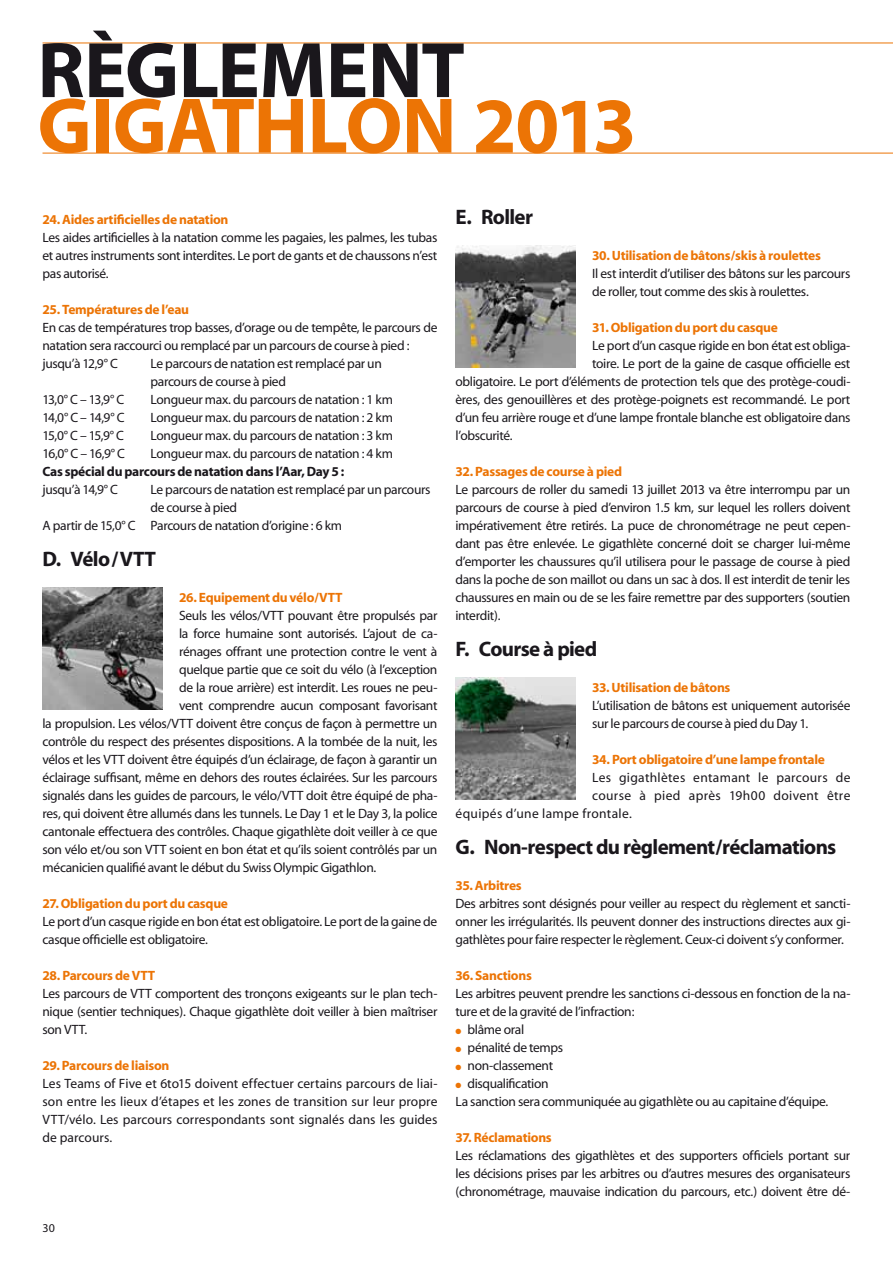
<style>
.page{position:relative;width:893px;height:1263px;background:#fff}
.page>*{position:absolute;margin:0;border:0;box-sizing:border-box;transform-origin:0 0}
.t1{font:700 79.5px "Myriad";letter-spacing:-.03em;color:#ec7405}
.t2{font:700 79.5px "Myriad";color:#1a171c}
.t3{font:700 21px "Myriad";letter-spacing:-.03em;color:#1a171c}
.t4{font:13.5px/18px "Myriad";letter-spacing:-.025em;color:#1a171c}
.t5{font:700 13.5px "Myriad";letter-spacing:-.02em;color:#ec7405}
.t6{font:13.5px "Myriad";letter-spacing:.025em;color:#1a171c}
.t7{font:700 13.5px "Myriad";letter-spacing:-.02em;color:#1a171c}
.t8{font:13.5px "Myriad";letter-spacing:.02em;color:#1a171c}
.t9{font:12px "Myriad";color:#1a171c}
.s1{color:#ec7405}
</style>
<div class="page">
<hr style="left:43px;top:153px;width:850px;height:1px;background:#ec7405">
<hr style="left:43px;top:43px;width:850px;height:1px;background:#ec7405">
<img style="left:455px;top:246px;width:120px;height:122px">
<img style="left:455px;top:678px;width:120px;height:122px">
<img style="left:43px;top:588px;width:119px;height:122px">
<h1 class="t2" style="left:37px;top:29px;width:189px">RÈGLEMENT</h1>
<h1 class="t1" style="left:37px;top:85px;width:601px">gigathlon 2013</h1>
<p class="t5" style="left:43px;top:212px;width:188px">24. Aides artificielles de natation</p>
<p class="t4" style="left:43px;top:229px;width:396px;text-align:justify">Les aides artificielles à la natation comme les pagaies, les palmes, les tubas et autres instruments sont interdites. Le port de gants et de chaussons n’est pas autorisé.</p>
<p class="t5" style="left:43px;top:302px;width:148px">25. Températures de l’eau</p>
<p class="t4" style="left:43px;top:319px;width:396px">En cas de températures trop basses, d’orage ou de tempête, le parcours de natation sera raccourci ou remplacé par un parcours de course à pied : jusqu’à 12,9° C</p>
<p class="t4" style="left:151px;top:355px;width:233px">Le parcours de natation est remplacé par un parcours de course à pied</p>
<p class="t4" style="left:43px;top:391px;width:83px">13,0° C – 13,9° C</p>
<p class="t4" style="left:151px;top:391px;width:244px">Longueur max. du parcours de natation : 1 km</p>
<p class="t4" style="left:43px;top:409px;width:84px">14,0° C – 14,9° C</p>
<p class="t4" style="left:151px;top:409px;width:244px">Longueur max. du parcours de natation : 2 km</p>
<p class="t4" style="left:43px;top:427px;width:83px">15,0° C – 15,9° C</p>
<p class="t4" style="left:151px;top:427px;width:244px">Longueur max. du parcours de natation : 3 km</p>
<p class="t4" style="left:43px;top:445px;width:84px">16,0° C – 16,9° C</p>
<p class="t4" style="left:151px;top:445px;width:244px">Longueur max. du parcours de natation : 4 km</p>
<p class="t7" style="left:43px;top:464px;width:303px">Cas spécial du parcours de natation dans l’Aar, Day 5 :</p>
<p class="t4" style="left:43px;top:481px;width:77px">jusqu’à 14,9° C</p>
<p class="t4" style="left:151px;top:481px;width:282px">Le parcours de natation est remplacé par un parcours</p>
<p class="t4" style="left:151px;top:499px;width:88px">de course à pied</p>
<p class="t4" style="left:43px;top:517px;width:301px">A partir de 15,0° C Parcours de natation d’origine : 6 km</p>
<h2 class="t3" style="left:43px;top:548px;width:103px">D. Vélo/VTT</h2>
<p class="t5" style="left:179px;top:590px;width:157px">26. Equipement du vélo/VTT</p>
<p class="t4" style="left:179px;top:607px;width:260px">Seuls les vélos/VTT pouvant être propulsés par</p>
<p class="t4" style="left:179px;top:625px;width:260px">la force humaine sont autorisés. L’ajout de ca-</p>
<p class="t4" style="left:179px;top:643px;width:260px">rénages offrant une protection contre le vent à</p>
<p class="t4" style="left:179px;top:661px;width:260px">quelque partie que ce soit du vélo (à l’exception</p>
<p class="t4" style="left:179px;top:679px;width:260px">de la roue arrière) est interdit. Les roues ne peu-</p>
<p class="t4" style="left:179px;top:697px;width:260px">vent comprendre aucun composant favorisant</p>
<p class="t4" style="left:43px;top:715px;width:396px">la propulsion. Les vélos/VTT doivent être conçus de façon à permettre un</p>
<p class="t4" style="left:43px;top:733px;width:396px">contrôle du respect des présentes dispositions. A la tombée de la nuit, les</p>
<p class="t4" style="left:43px;top:751px;width:396px">vélos et les VTT doivent être équipés d’un éclairage, de façon à garantir un</p>
<p class="t4" style="left:43px;top:769px;width:396px">éclairage suffisant, même en dehors des routes éclairées. Sur les parcours</p>
<p class="t4" style="left:43px;top:787px;width:396px">signalés dans les guides de parcours, le vélo/VTT doit être équipé de pha-</p>
<p class="t4" style="left:43px;top:805px;width:396px">res, qui doivent être allumés dans les tunnels. Le Day 1 et le Day 3, la police</p>
<p class="t4" style="left:43px;top:823px;width:396px">cantonale effectuera des contrôles. Chaque gigathlète doit veiller à ce que</p>
<p class="t4" style="left:43px;top:841px;width:396px">son vélo et/ou son VTT soient en bon état et qu’ils soient contrôlés par un</p>
<p class="t4" style="left:43px;top:859px;width:335px">mécanicien qualifié avant le début du Swiss Olympic Gigathlon.</p>
<p class="t5" style="left:43px;top:896px;width:187px">27. Obligation du port du casque</p>
<p class="t4" style="left:43px;top:913px;width:396px">Le port d’un casque rigide en bon état est obligatoire. Le port de la gaine de casque officielle est obligatoire.</p>
<p class="t5" style="left:43px;top:968px;width:107px">28. Parcours de VTT</p>
<p class="t4" style="left:43px;top:985px;width:396px;text-align:justify">Les parcours de VTT comportent des tronçons exigeants sur le plan tech&shy;nique (sentier techniques). Chaque gigathlète doit veiller à bien maîtriser son VTT.</p>
<p class="t5" style="left:43px;top:1058px;width:128px">29. Parcours de liaison</p>
<p class="t4" style="left:43px;top:1075px;width:396px;text-align:justify">Les Teams of Five et 6to15 doivent effectuer certains parcours de liai&shy;son entre les lieux d’étapes et les zones de transition sur leur propre VTT/vélo. Les parcours correspondants sont signalés dans les guides de parcours.</p>
<p class="t9" style="left:43px;top:1222px;width:14px">30</p>
<h2 class="t3" style="left:455px;top:206px;width:79px">E. Roller</h2>
<p class="t5" style="left:592px;top:248px;width:230px">30. Utilisation de bâtons/skis à roulettes</p>
<p class="t4" style="left:592px;top:265px;width:260px">Il est interdit d’utiliser des bâtons sur les parcours de roller, tout comme des skis à roulettes.</p>
<p class="t5" style="left:592px;top:320px;width:187px">31. Obligation du port du casque</p>
<p class="t4" style="left:592px;top:337px;width:260px">Le port d’un casque rigide en bon état est obliga-</p>
<p class="t4" style="left:592px;top:355px;width:260px">toire. Le port de la gaine de casque officielle est</p>
<p class="t4" style="left:455px;top:373px;width:396px">obligatoire. Le port d’éléments de protection tels que des protège-coudi-</p>
<p class="t4" style="left:455px;top:391px;width:396px">ères, des genouillères et des protège-poignets est recommandé. Le port</p>
<p class="t4" style="left:455px;top:409px;width:396px">d’un feu arrière rouge et d’une lampe frontale blanche est obligatoire dans</p>
<p class="t4" style="left:455px;top:427px;width:58px">l’obscurité.</p>
<p class="t5" style="left:455px;top:464px;width:168px">32. Passages de course à pied</p>
<p class="t4" style="left:455px;top:481px;width:396px;text-align:justify">Le parcours de roller du samedi 13 juillet 2013 va être interrompu par un parcours de course à pied d’environ 1.5 km, sur lequel les rollers doivent impérativement être retirés. La puce de chronométrage ne peut cepen&shy;dant pas être enlevée. Le gigathlète concerné doit se charger lui-même d’emporter les chaussures qu’il utilisera pour le passage de course à pied dans la poche de son maillot ou dans un sac à dos. Il est interdit de tenir les chaussures en main ou de se les faire remettre par des supporters (soutien interdit).</p>
<h2 class="t3" style="left:455px;top:638px;width:143px">F. Course à pied</h2>
<p class="t5" style="left:592px;top:680px;width:140px">33. Utilisation de bâtons</p>
<p class="t4" style="left:592px;top:697px;width:260px">L’utilisation de bâtons est uniquement autorisée sur le parcours de course à pied du Day 1.</p>
<p class="t5" style="left:592px;top:752px;width:234px">34. Port obligatoire d’une lampe frontale</p>
<p class="t8" style="left:592px;top:771px;width:260px">Les gigathlètes entamant le parcours de</p>
<p class="t6" style="left:592px;top:789px;width:260px">course à pied après 19h00 doivent être</p>
<p class="t6" style="left:455px;top:807px;width:178px">équipés d’une lampe frontale.</p>
<h2 class="t3" style="left:455px;top:836px;width:382px">G. Non-respect du règlement/réclamations</h2>
<p class="t5" style="left:455px;top:878px;width:68px">35. Arbitres</p>
<p class="t4" style="left:455px;top:895px;width:396px;text-align:justify">Des arbitres sont désignés pour veiller au respect du règlement et sancti&shy;onner les irrégularités. Ils peuvent donner des instructions directes aux gi&shy;gathlètes pour faire respecter le règlement. Ceux-ci doivent s’y conformer.</p>
<p class="t5" style="left:455px;top:968px;width:78px">36. Sanctions</p>
<p class="t4" style="left:455px;top:985px;width:396px">Les arbitres peuvent prendre les sanctions ci-dessous en fonction de la na&shy;ture et de la gravité de l’infraction:</p>
<p class="t4" style="left:455px;top:1021px;width:70px"><span class="s1">●</span> blâme oral</p>
<p class="t4" style="left:455px;top:1039px;width:109px"><span class="s1">●</span> pénalité de temps</p>
<p class="t4" style="left:455px;top:1057px;width:99px"><span class="s1">●</span> non-classement</p>
<p class="t4" style="left:455px;top:1075px;width:374px"><span class="s1">●</span> disqualification<br>La sanction sera communiquée au gigathlète ou au capitaine d’équipe.</p>
<p class="t5" style="left:455px;top:1130px;width:98px">37. Réclamations</p>
<p class="t4" style="left:455px;top:1147px;width:396px;text-align:justify">Les réclamations des gigathlètes et des supporters officiels portant sur les décisions prises par les arbitres ou d’autres mesures des organisateurs (chronométrage, mauvaise indication du parcours, etc.) doivent être dé-</p>
</div>
